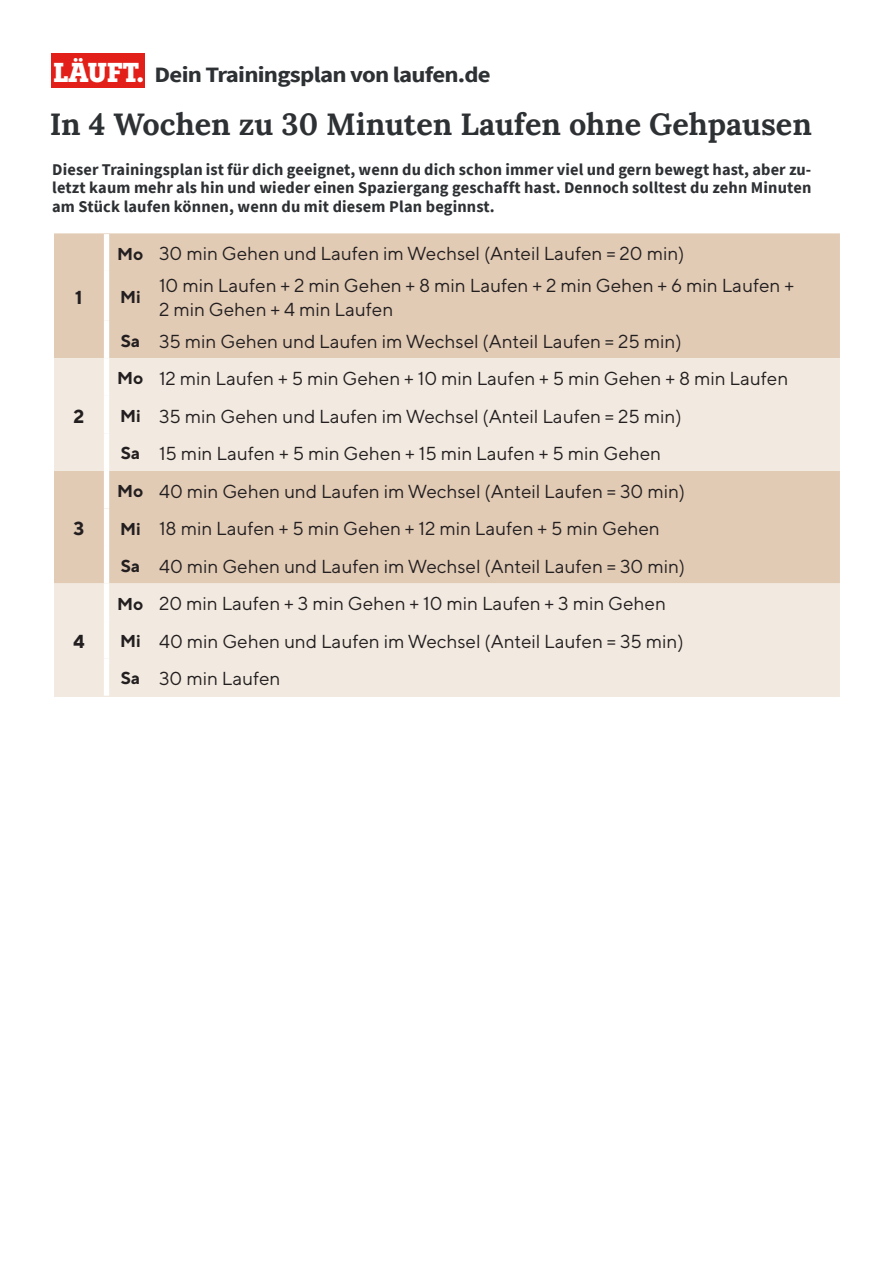
<style>
.page{position:relative;width:893px;height:1263px;background:#fff}
.page>*{position:absolute;margin:0;border:0;box-sizing:border-box;transform-origin:0 0}
.t1{font:30.6px "Lora";color:#2e3134}
.t2{font:700 21.9px "Source Sans Pro";letter-spacing:-.03em;color:#2e3134;scale:1.13 1}
.t3{font:18.75px/37.5px "TT Norms Pro";color:#231f20}
.t4{font:700 18.75px "TT Norms Pro";color:#231f20}
.t5{font:700 17.25px "TT Norms Pro";color:#231f20}
.t6{font:700 16.35px/18.5px "Source Sans Pro";letter-spacing:.01em;color:#2e3134;text-align:justify}
.s1{font-family:"Fenomen Slab SCN Bold";font-weight:400;font-size:29.7px;color:#fff}
.s2{font-weight:700;font-size:17.25px}
</style>
<div class="page">
<div style="left:51px;top:53px;width:94px;height:35px;background:#e22019"></div>
<div style="left:54px;top:233px;width:786px;height:125px;background:#e2cbb5"></div>
<svg style="left:54px;top:358px;width:786px;height:339px;background:#ecdfd1"></svg>
<div style="left:104px;top:234px;width:5px;height:37px;background:#fff"></div>
<div style="left:104px;top:271px;width:5px;height:50px;background:#fff"></div>
<div style="left:104px;top:321px;width:5px;height:37px;background:#fff"></div>
<div style="left:104px;top:358px;width:5px;height:38px;background:#fff"></div>
<div style="left:104px;top:396px;width:5px;height:37px;background:#fff"></div>
<div style="left:104px;top:433px;width:5px;height:38px;background:#fff"></div>
<div style="left:104px;top:471px;width:5px;height:37px;background:#fff"></div>
<div style="left:104px;top:508px;width:5px;height:38px;background:#fff"></div>
<div style="left:104px;top:546px;width:5px;height:37px;background:#fff"></div>
<div style="left:104px;top:583px;width:5px;height:38px;background:#fff"></div>
<div style="left:104px;top:621px;width:5px;height:37px;background:#fff"></div>
<div style="left:104px;top:658px;width:5px;height:38px;background:#fff"></div>
<p class="t2" style="left:54px;top:60px;width:388px"><span class="s1">LÄUFT.</span> Dein Trainingsplan von laufen.de</p>
<h1 class="t1" style="left:50px;top:101px;width:764px">In 4 Wochen zu 30 Minuten Laufen ohne Gehpausen</h1>
<p class="t6" style="left:52px;top:160px;width:761px">Dieser Trainingsplan ist für dich geeignet, wenn du dich schon immer viel und gern bewegt hast, aber zu&shy;letzt kaum mehr als hin und wieder einen Spaziergang geschafft hast. Dennoch solltest du zehn Minuten am Stück laufen können, wenn du mit diesem Plan beginnst.</p>
<p class="t4" style="left:75px;top:283px;width:9px">1</p>
<p class="t4" style="left:74px;top:402px;width:12px">2</p>
<p class="t4" style="left:74px;top:515px;width:12px">3</p>
<p class="t4" style="left:73px;top:628px;width:13px">4</p>
<p class="t3" style="left:117px;top:233px;width:569px"><span class="s2">Mo</span> 30 min Gehen und Laufen im Wechsel (Anteil Laufen = 20 min)</p>
<p class="t5" style="left:120px;top:284px;width:22px">Mi</p>
<p class="t3" style="left:159px;top:272px;width:636px;line-height:23.9px">10 min Laufen + 2 min Gehen + 8 min Laufen + 2 min Gehen + 6 min Laufen +<br>2 min Gehen + 4 min Laufen</p>
<p class="t3" style="left:121px;top:321px;width:563px"><span class="s2">Sa</span> 35 min Gehen und Laufen im Wechsel (Anteil Laufen = 25 min)</p>
<p class="t3" style="left:117px;top:358px;width:672px"><span class="s2">Mo</span> 12 min Laufen + 5 min Gehen + 10 min Laufen + 5 min Gehen + 8 min Laufen<br><span class="s2">Mi</span> 35 min Gehen und Laufen im Wechsel (Anteil Laufen = 25 min)<br><span class="s2">Sa</span> 15 min Laufen + 5 min Gehen + 15 min Laufen + 5 min Gehen</p>
<p class="t3" style="left:117px;top:471px;width:569px"><span class="s2">Mo</span> 40 min Gehen und Laufen im Wechsel (Anteil Laufen = 30 min)<br><span class="s2">Mi</span> 18 min Laufen + 5 min Gehen + 12 min Laufen + 5 min Gehen<br><span class="s2">Sa</span> 40 min Gehen und Laufen im Wechsel (Anteil Laufen = 30 min)</p>
<p class="t3" style="left:117px;top:584px;width:568px"><span class="s2">Mo</span> 20 min Laufen + 3 min Gehen + 10 min Laufen + 3 min Gehen<br><span class="s2">Mi</span> 40 min Gehen und Laufen im Wechsel (Anteil Laufen = 35 min)<br><span class="s2">Sa</span> 30 min Laufen</p>
</div>
